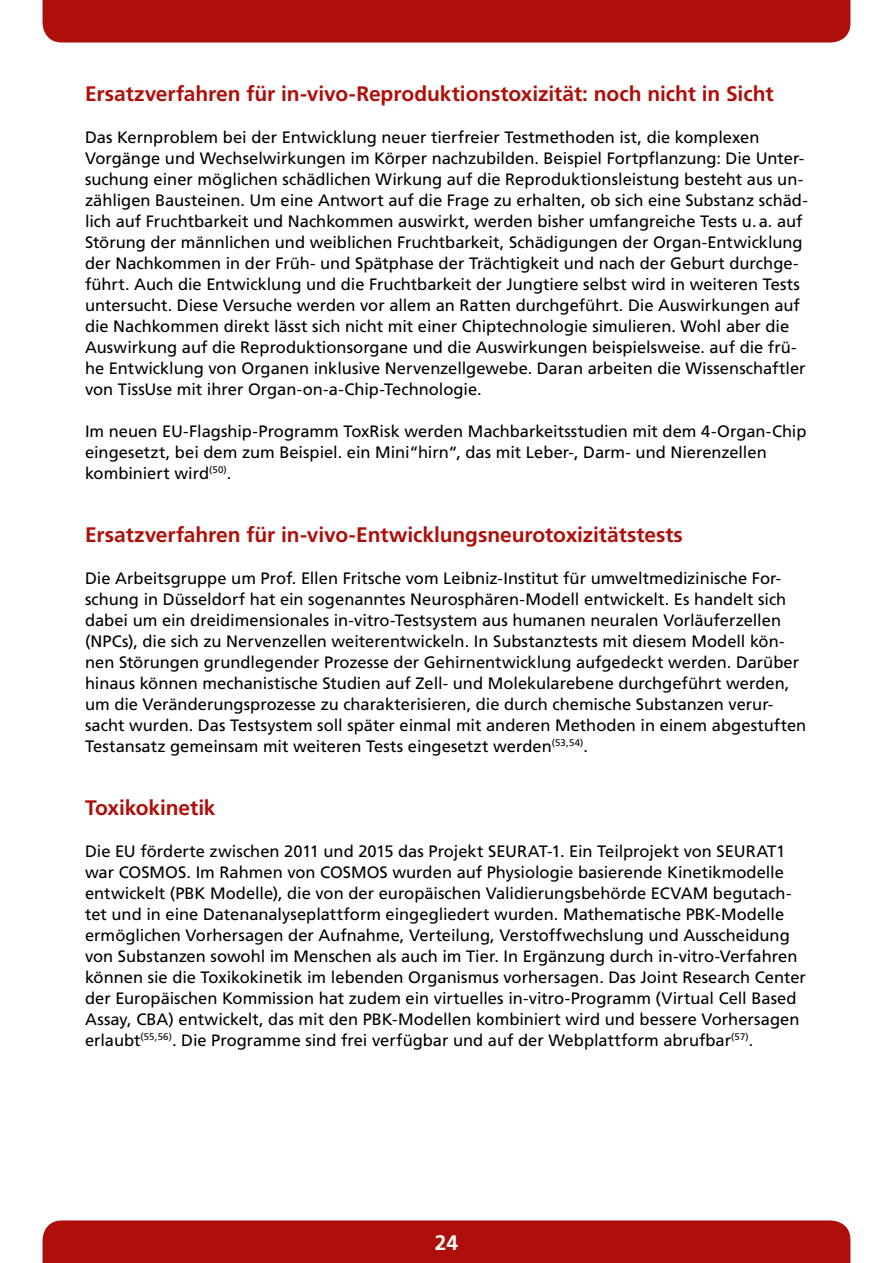
<style>
.page{position:relative;width:893px;height:1263px;background:#fff}
.page>*{position:absolute;margin:0;border:0;box-sizing:border-box;transform-origin:0 0}
.t1{font:700 21px "Frutiger LT Std";letter-spacing:-.005em;color:#ae0f0a}
.t2{font:700 21px "Frutiger LT Std";color:#fff}
.t3{font:16.5px/21px "Frutiger LT Std";color:#000}
</style>
<div class="page">
<div style="left:43px;top:0;width:807px;height:43px;background:#ae0f0a"></div>
<div style="left:43px;top:1220px;width:807px;height:43px;background:#ae0f0a"></div>
<p class="t1" style="left:85px;top:81px;width:690px">Ersatzverfahren für in-vivo-Reproduktionstoxizität: noch nicht in Sicht</p>
<p class="t3" style="left:85px;top:127px;width:724px">Das Kernproblem bei der Entwicklung neuer tierfreier Testmethoden ist, die komplexen Vorgänge und Wechselwirkungen im Körper nachzubilden. Beispiel Fortpflanzung: Die Unter&shy;suchung einer möglichen schädlichen Wirkung auf die Reproduktionsleistung besteht aus un&shy;zähligen Bausteinen. Um eine Antwort auf die Frage zu erhalten, ob sich eine Substanz schäd&shy;lich auf Fruchtbarkeit und Nachkommen auswirkt, werden bisher umfangreiche Tests u.a. auf Störung der männlichen und weiblichen Fruchtbarkeit, Schädigungen der Organ-Entwicklung der Nachkommen in der Früh- und Spätphase der Trächtigkeit und nach der Geburt durchge&shy;führt. Auch die Entwicklung und die Fruchtbarkeit der Jungtiere selbst wird in weiteren Tests untersucht. Diese Versuche werden vor allem an Ratten durchgeführt. Die Auswirkungen auf die Nachkommen direkt lässt sich nicht mit einer Chiptechnologie simulieren. Wohl aber die Auswirkung auf die Reproduktionsorgane und die Auswirkungen beispielsweise. auf die frü&shy;he Entwicklung von Organen inklusive Nervenzellgewebe. Daran arbeiten die Wissenschaftler von TissUse mit ihrer Organ-on-a-Chip-Technologie.</p>
<p class="t3" style="left:85px;top:421px;width:723px">Im neuen EU-Flagship-Programm ToxRisk werden Machbarkeitsstudien mit dem 4-Organ-Chip eingesetzt, bei dem zum Beispiel. ein Mini“hirn“, das mit Leber-, Darm- und Nierenzellen kombiniert wird<sup>(50)</sup>.</p>
<p class="t1" style="left:85px;top:522px;width:599px">Ersatzverfahren für in-vivo-Entwicklungsneurotoxizitätstests</p>
<p class="t3" style="left:85px;top:568px;width:723px">Die Arbeitsgruppe um Prof. Ellen Fritsche vom Leibniz-Institut für umweltmedizinische For&shy;schung in Düsseldorf hat ein sogenanntes Neurosphären-Modell entwickelt. Es handelt sich dabei um ein dreidimensionales in-vitro-Testsystem aus humanen neuralen Vorläuferzellen (NPCs), die sich zu Nervenzellen weiterentwickeln. In Substanztests mit diesem Modell kön&shy;nen Störungen grundlegender Prozesse der Gehirnentwicklung aufgedeckt werden. Darüber hinaus können mechanistische Studien auf Zell- und Molekularebene durchgeführt werden, um die Veränderungsprozesse zu charakterisieren, die durch chemische Substanzen verur&shy;sacht wurden. Das Testsystem soll später einmal mit anderen Methoden in einem abgestuften Testansatz gemeinsam mit weiteren Tests eingesetzt werden<sup>(53,54)</sup>.</p>
<p class="t1" style="left:85px;top:795px;width:132px">Toxikokinetik</p>
<p class="t3" style="left:85px;top:841px;width:722px">Die EU förderte zwischen 2011 und 2015 das Projekt SEURAT-1. Ein Teilprojekt von SEURAT1 war COSMOS. Im Rahmen von COSMOS wurden auf Physiologie basierende Kinetikmodelle entwickelt (PBK Modelle), die von der europäischen Validierungsbehörde ECVAM begutach&shy;tet und in eine Datenanalyseplattform eingegliedert wurden. Mathematische PBK-Modelle ermöglichen Vorhersagen der Aufnahme, Verteilung, Verstoffwechslung und Ausscheidung von Substanzen sowohl im Menschen als auch im Tier. In Ergänzung durch in-vitro-Verfahren können sie die Toxikokinetik im lebenden Organismus vorhersagen. Das Joint Research Center der Europäischen Kommission hat zudem ein virtuelles in-vitro-Programm (Virtual Cell Based Assay, CBA) entwickelt, das mit den PBK-Modellen kombiniert wird und bessere Vorhersagen erlaubt<sup>(55,56)</sup>. Die Programme sind frei verfügbar und auf der Webplattform abrufbar<sup>(57)</sup>.</p>
<p class="t2" style="left:435px;top:1230px;width:25px">24</p>
</div>
